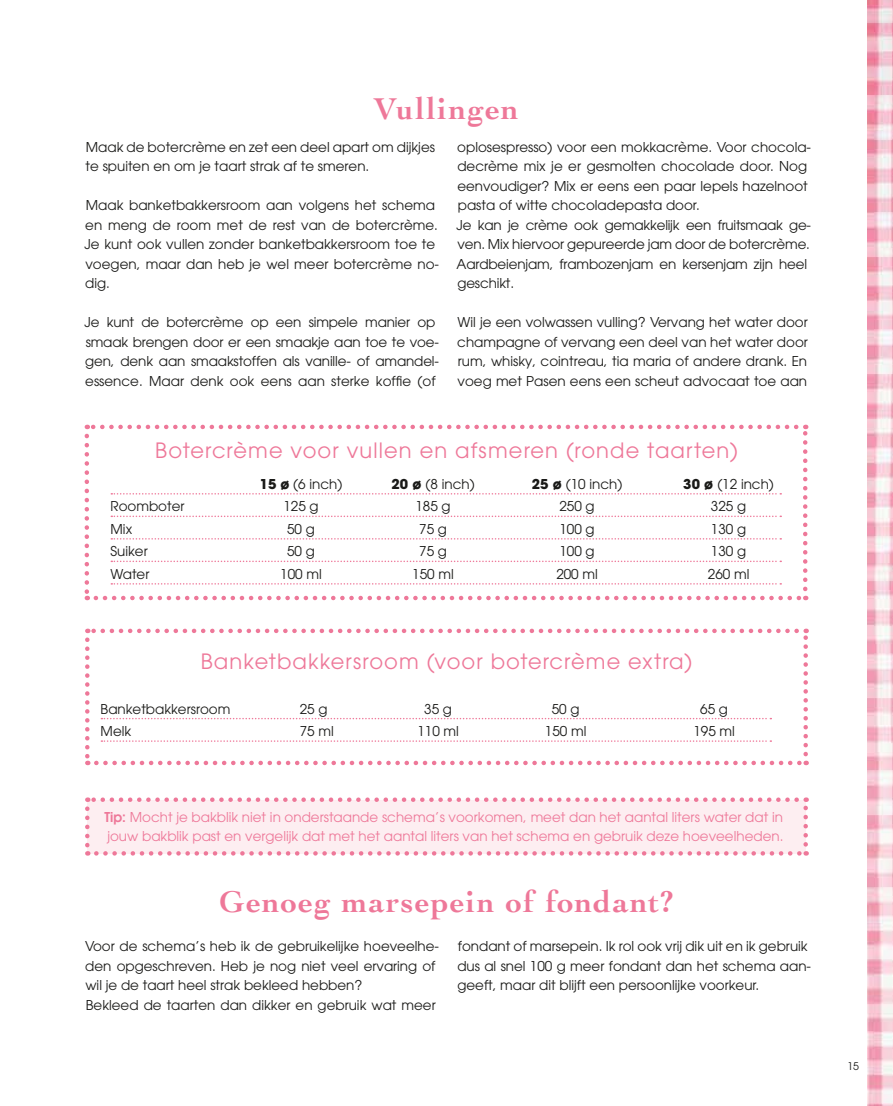
<style>
.page{position:relative;width:893px;height:1106px;background:#fff}
.page>*{position:absolute;margin:0;border:0;box-sizing:border-box;transform-origin:0 0}
.t1{font:700 31.5px "Cochin";letter-spacing:.05em;color:#ee7899}
.t2{font:21px "Avant Garde";letter-spacing:.055em;color:#ee7899}
.t3{font:13.5px/19.5px "Avant Garde";color:#1a1a18}
.t4{font:13.5px/19.5px "Avant Garde";color:#ee7899}
.t5{font:10.5px "Avant Garde";color:#1a1a18}
.s1{font-weight:700}
.s2{font-weight:600}
</style>
<div class="page">
<img style="left:867px;top:0;width:26px;height:1106px">
<svg style="left:111px;top:493px;width:670px;height:1px"></svg>
<svg style="left:111px;top:515px;width:670px;height:2px"></svg>
<svg style="left:111px;top:538px;width:670px;height:1px"></svg>
<svg style="left:111px;top:560px;width:670px;height:2px"></svg>
<svg style="left:111px;top:583px;width:670px;height:1px"></svg>
<svg style="left:101px;top:718px;width:670px;height:1px"></svg>
<svg style="left:101px;top:740px;width:670px;height:2px"></svg>
<div style="left:87px;top:799px;width:719px;height:54px;background:#fdeef1"></div>
<svg style="left:85px;top:808px;width:5px;height:47px"></svg>
<svg style="left:96px;top:851px;width:711px;height:4px"></svg>
<svg style="left:803px;top:797px;width:5px;height:47px"></svg>
<svg style="left:87px;top:797px;width:710px;height:5px"></svg>
<svg style="left:85px;top:639px;width:5px;height:126px"></svg>
<svg style="left:96px;top:760px;width:711px;height:5px"></svg>
<svg style="left:803px;top:628px;width:5px;height:126px"></svg>
<svg style="left:87px;top:628px;width:710px;height:5px"></svg>
<svg style="left:85px;top:436px;width:4px;height:164px"></svg>
<svg style="left:96px;top:596px;width:710px;height:4px"></svg>
<svg style="left:803px;top:425px;width:4px;height:164px"></svg>
<svg style="left:87px;top:425px;width:709px;height:4px"></svg>
<h1 class="t1" style="left:374px;top:90px;width:146px">Vullingen</h1>
<p class="t3" style="left:86px;top:137px;width:351px">Maak de botercrème en zet een deel apart om dijkjes te spuiten en om je taart strak af te smeren.</p>
<p class="t3" style="left:84px;top:195px;width:356px">Maak banketbakkersroom aan volgens het schema en meng de room met de rest van de botercrème.<br>Je kunt ook vullen zonder banketbakkersroom toe te voegen, maar dan heb je wel meer botercrème no&shy;dig.</p>
<p class="t3" style="left:84px;top:312px;width:356px">Je kunt de botercrème op een simpele manier op smaak brengen door er een smaakje aan toe te voe&shy;gen, denk aan smaakstoffen als vanille- of amandel&shy;essence. Maar denk ook eens aan sterke koffie (of</p>
<p class="t3" style="left:456px;top:137px;width:356px">oplosespresso) voor een mokkacrème. Voor chocola&shy;decrème mix je er gesmolten chocolade door. Nog eenvoudiger? Mix er eens een paar lepels hazelnoot pasta of witte chocoladepasta door.<br>Je kan je crème ook gemakkelijk een fruitsmaak ge&shy;ven. Mix hiervoor gepureerde jam door de botercrème.<br>Aardbeienjam, frambozenjam en kersenjam zijn heel geschikt.</p>
<p class="t3" style="left:457px;top:312px;width:352px;text-align:justify">Wil je een volwassen vulling? Vervang het water door champagne of vervang een deel van het water door rum, whisky, cointreau, tia maria of andere drank. En voeg met Pasen eens een scheut advocaat toe aan</p>
<h2 class="t2" style="left:155px;top:438px;width:584px">Botercrème voor vullen en afsmeren (ronde taarten)</h2>
<p class="t3" style="left:260px;top:474px;width:84px"><span class="s1">15 ø</span> (6 inch)</p>
<p class="t3" style="left:392px;top:474px;width:85px"><span class="s1">20 ø</span> (8 inch)</p>
<p class="t3" style="left:532px;top:474px;width:92px"><span class="s1">25 ø</span> (10 inch)</p>
<p class="t3" style="left:683px;top:474px;width:92px"><span class="s1">30 ø</span> (12 inch)</p>
<p class="t3" style="left:111px;top:496px;width:76px">Roomboter</p>
<p class="t3" style="left:283px;top:496px;width:37px">125 g</p>
<p class="t3" style="left:415px;top:496px;width:37px">185 g</p>
<p class="t3" style="left:559px;top:496px;width:37px">250 g</p>
<p class="t3" style="left:711px;top:496px;width:37px">325 g</p>
<p class="t3" style="left:111px;top:519px;width:23px">Mix</p>
<p class="t3" style="left:287px;top:519px;width:29px">50 g</p>
<p class="t3" style="left:419px;top:519px;width:29px">75 g</p>
<p class="t3" style="left:559px;top:519px;width:37px">100 g</p>
<p class="t3" style="left:711px;top:519px;width:37px">130 g</p>
<p class="t3" style="left:111px;top:541px;width:39px">Suiker</p>
<p class="t3" style="left:287px;top:541px;width:29px">50 g</p>
<p class="t3" style="left:419px;top:541px;width:29px">75 g</p>
<p class="t3" style="left:559px;top:541px;width:37px">100 g</p>
<p class="t3" style="left:711px;top:541px;width:37px">130 g</p>
<p class="t3" style="left:111px;top:564px;width:40px">Water</p>
<p class="t3" style="left:280px;top:564px;width:43px">100 ml</p>
<p class="t3" style="left:412px;top:564px;width:43px">150 ml</p>
<p class="t3" style="left:556px;top:564px;width:43px">200 ml</p>
<p class="t3" style="left:708px;top:564px;width:43px">260 ml</p>
<h2 class="t2" style="left:201px;top:648px;width:493px">Banketbakkersroom (voor botercrème extra)</h2>
<p class="t3" style="left:101px;top:699px;width:131px">Banketbakkersroom</p>
<p class="t3" style="left:300px;top:699px;width:29px">25 g</p>
<p class="t3" style="left:424px;top:699px;width:29px">35 g</p>
<p class="t3" style="left:552px;top:699px;width:29px">50 g</p>
<p class="t3" style="left:700px;top:699px;width:29px">65 g</p>
<p class="t3" style="left:101px;top:721px;width:32px">Melk</p>
<p class="t3" style="left:300px;top:721px;width:36px">75 ml</p>
<p class="t3" style="left:417px;top:721px;width:43px">110 ml</p>
<p class="t3" style="left:545px;top:721px;width:43px">150 ml</p>
<p class="t3" style="left:693px;top:721px;width:43px">195 ml</p>
<p class="t4" style="left:105px;top:807px;width:680px"><span class="s2">Tip:</span> Mocht je bakblik niet in onderstaande schema’s voorkomen, meet dan het aantal liters water dat in jouw bakblik past en vergelijk dat met het aantal liters van het schema en gebruik deze hoeveelheden.</p>
<h1 class="t1" style="left:219px;top:883px;width:456px">Genoeg marsepein of fondant?</h1>
<p class="t3" style="left:85px;top:936px;width:355px">Voor de schema’s heb ik de gebruikelijke hoeveelhe&shy;den opgeschreven. Heb je nog niet veel ervaring of wil je de taart heel strak bekleed hebben?<br>Bekleed de taarten dan dikker en gebruik wat meer</p>
<p class="t3" style="left:457px;top:936px;width:355px">fondant of marsepein. Ik rol ook vrij dik uit en ik gebruik dus al snel 100 g meer fondant dan het schema aan&shy;geeft, maar dit blijft een persoonlijke voorkeur.</p>
<p class="t5" style="left:847px;top:1059px;width:13px">15</p>
</div>
